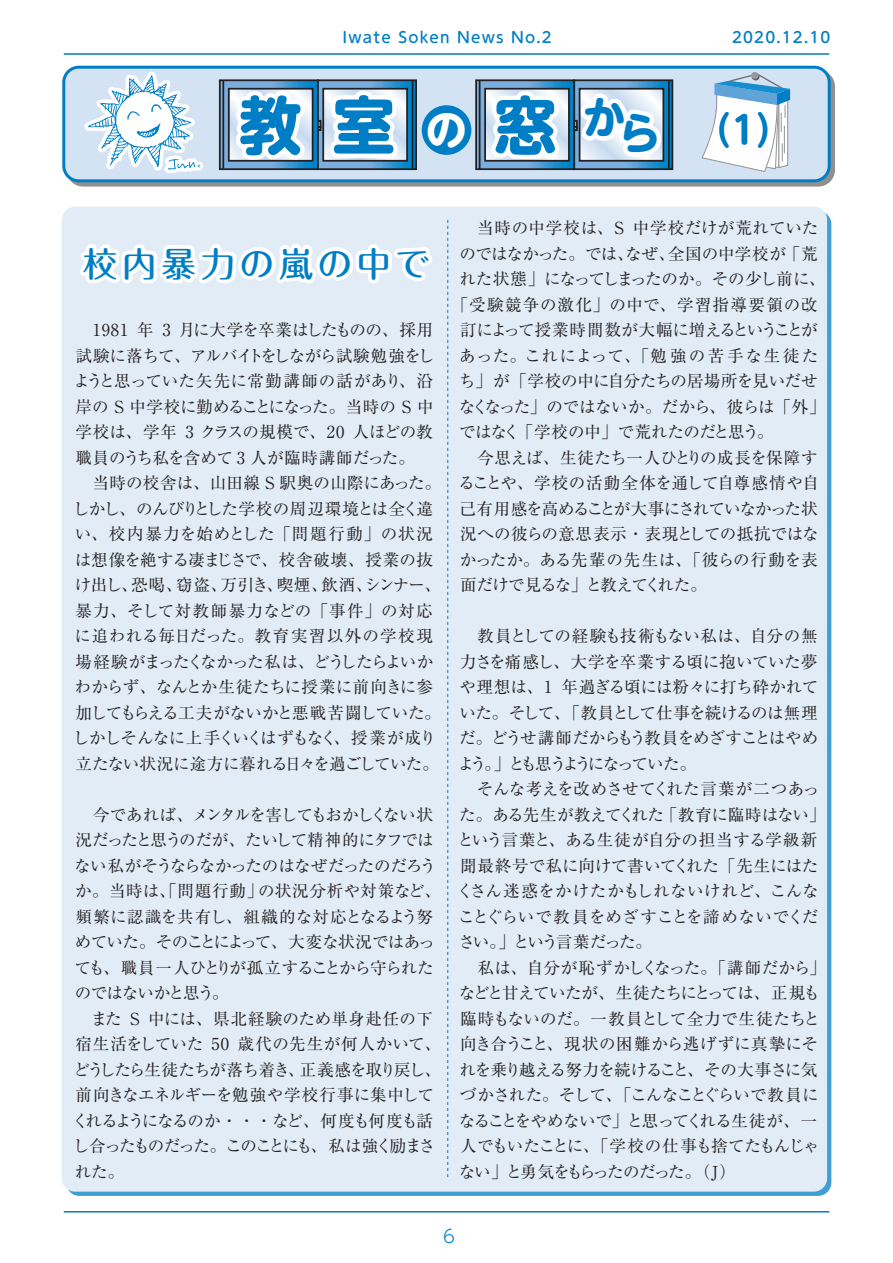
<style>
.page{position:relative;width:893px;height:1263px;background:#fff}
.page>*{position:absolute;margin:0;border:0;box-sizing:border-box;transform-origin:0 0}
.t1{font:700 63.15px "UD Shin M Go Pro";color:#007ec5}
.t2{font:500 34.5px "Maru Fo Pro";letter-spacing:.13em;color:#007ec5}
.t3{font:300 18px "UD Shin M Go Pro";color:#007ec5}
.t4{font:16.5px/25.5px "Ryumin Pr 6";letter-spacing:-.02em;color:#231f20}
.t5{font:16.5px "Ryumin Pr 6";letter-spacing:-.045em;color:#231f20}
.t6{font:16.5px "Ryumin Pr 6";letter-spacing:-.055em;color:#231f20}
.t7{font:16.5px "Ryumin Pr 6";letter-spacing:.02em;color:#231f20}
.t8{font:16.5px "Ryumin Pr 6";letter-spacing:.035em;color:#231f20}
.t9{font:16.5px "Ryumin Pr 6";letter-spacing:.08em;color:#231f20}
.t10{font:16.5px "Ryumin Pr 6";letter-spacing:.105em;color:#231f20}
.t11{font:500 15px "UD Shin M Go Pro";letter-spacing:.08em;color:#007ec5}
.s1{font-size:42.15px}
.s2{font-size:43.8px}
.s3{font-family:"UD Shin M Go Pro De";font-size:37.05px}
</style>
<div class="page">
<div style="left:67px;top:70px;width:768px;height:117px;border:3px solid #231f20;border-radius:15px"></div>
<div style="left:64px;top:67px;width:765px;height:114px;background:#d4e3f4;border-radius:15px"></div>
<div style="left:62px;top:66px;width:769px;height:116px;border:3px solid #007ec5;border-radius:15px"></div>
<div style="left:62px;top:207px;width:765px;height:984px;background:#e1ecf7;border-radius:13px"></div>
<hr style="left:64px;top:53px;width:765px;height:2px;background:#007ec5">
<hr style="left:64px;top:1211px;width:765px;height:1px;background:#007ec5">
<svg style="left:447px;top:220px;width:1px;height:957px"></svg>
<svg style="left:701px;top:73px;width:89px;height:99px"></svg>
<svg style="left:478px;top:82px;width:94px;height:85px"></svg>
<div style="left:475px;top:79px;width:100px;height:91px;border:2px solid #231f20"></div>
<svg style="left:576px;top:82px;width:92px;height:85px"></svg>
<div style="left:573px;top:79px;width:100px;height:91px;border:2px solid #231f20"></div>
<hr style="left:480px;top:80px;width:1px;height:89px;background:#4c637a">
<hr style="left:479px;top:80px;width:1px;height:89px;background:#231f20">
<hr style="left:668px;top:80px;width:2px;height:89px;background:#231f20">
<svg style="left:563px;top:91px;width:4px;height:68px"></svg>
<div style="left:484px;top:88px;width:86px;height:74px;border:2px solid #231f20"></div>
<div style="left:579px;top:88px;width:85px;height:74px;border:2px solid #231f20"></div>
<svg style="left:76px;top:53px;width:361px;height:231px"></svg>
<div style="left:422px;top:105px;width:49px;height:50px;background:#007ec5;border-radius:50%"></div>
<svg style="left:487px;top:87px;width:76px;height:78px"></svg>
<svg style="left:573px;top:89px;width:92px;height:72px"></svg>
<p class="t11" style="left:342px;top:26px;width:211px">Iwate Soken News No.2</p>
<p class="t11" style="left:732px;top:26px;width:100px">2020.12.10</p>
<h1 class="t1" style="left:239px;top:74px;width:555px">教室 <span class="s1">の</span>窓<sup>か</sup><span class="s2">ら</span> <span class="s3">（1）</span></h1>
<h2 class="t2" style="left:83px;top:236px;width:348px">校内暴力の嵐の中で</h2>
<p class="t4" style="left:73px;top:317px;width:370px">　1981 年 3 月に大学を卒業はしたものの、採用試験に落ちて、アルバイトをしながら試験勉強をしようと思っていた矢先に常勤講師の話があり、沿岸の S 中学校に勤めることになった。当時の S 中学校は、学年 3 クラスの規模で、20 人ほどの教職員のうち私を含めて 3 人が臨時講師だった。<br>　当時の校舎は、山田線 S 駅奥の山際にあった。しかし、のんびりとした学校の周辺環境とは全く違い、校内暴力を始めとした「問題行動」の状況は想像を絶する凄まじさで、校舎破壊、授業の抜け出し、恐喝、窃盗、万引き、喫煙、飲酒、シンナー、暴力、そして対教師暴力などの「事件」の対応に追われる毎日だった。教育実習以外の学校現場経験がまったくなかった私は、どうしたらよいかわからず、なんとか生徒たちに授業に前向きに参加してもらえる工夫がないかと悪戦苦闘していた。しかしそんなに上手くいくはずもなく、授業が成り立たない状況に途方に暮れる日々を過ごしていた。</p>
<p class="t4" style="left:72px;top:801px;width:371px">　今であれば、メンタルを害してもおかしくない状況だったと思うのだが、たいして精神的にタフではない私がそうならなかったのはなぜだったのだろうか。当時は、「問題行動」の状況分析や対策など、頻繁に認識を共有し、組織的な対応となるよう努めていた。そのことによって、大変な状況ではあっても、職員一人ひとりが孤立することから守られたのではないかと思う。<br>　また S 中には、県北経験のため単身赴任の下宿生活をしていた 50 歳代の先生が何人かいて、どうしたら生徒たちが落ち着き、正義感を取り戻し、前向きなエネルギーを勉強や学校行事に集中してくれるようになるのか・・・など、何度も何度も話し合ったものだった。このことにも、私は強く励まされた。</p>
<p class="t8" style="left:460px;top:215px;width:360px">　当時の中学校は、S 中学校だけが荒れていた</p>
<p class="t4" style="left:459px;top:240px;width:360px">のではなかった。では、なぜ、全国の中学校が「荒</p>
<p class="t4" style="left:459px;top:265px;width:368px">れた状態」になってしまったのか。その少し前に、</p>
<p class="t9" style="left:452px;top:291px;width:367px">「受験競争の激化」の中で、学習指導要領の改</p>
<p class="t4" style="left:460px;top:316px;width:359px">訂によって授業時間数が大幅に増えるということが</p>
<p class="t10" style="left:459px;top:342px;width:361px">あった。これによって、「勉強の苦手な生徒た</p>
<p class="t4" style="left:459px;top:367px;width:360px">ち」が「学校の中に自分たちの居場所を見いだせ</p>
<p class="t5" style="left:459px;top:393px;width:368px">なくなった」のではないか。だから、彼らは「外」</p>
<p class="t4" style="left:459px;top:418px;width:316px">ではなく「学校の中」で荒れたのだと思う。</p>
<p class="t4" style="left:460px;top:444px;width:359px">　今思えば、生徒たち一人ひとりの成長を保障す</p>
<p class="t4" style="left:458px;top:469px;width:362px">ることや、学校の活動全体を通して自尊感情や自</p>
<p class="t6" style="left:459px;top:495px;width:360px">己有用感を高めることが大事にされていなかった状</p>
<p class="t7" style="left:460px;top:521px;width:360px">況への彼らの意思表示・表現としての抵抗ではな</p>
<p class="t4" style="left:460px;top:546px;width:359px">かったか。ある先輩の先生は、「彼らの行動を表</p>
<p class="t5" style="left:460px;top:572px;width:248px">面だけで見るな」と教えてくれた。</p>
<p class="t4" style="left:457px;top:622px;width:371px">　教員としての経験も技術もない私は、自分の無力さを痛感し、大学を卒業する頃に抱いていた夢や理想は、1 年過ぎる頃には粉々に打ち砕かれていた。そして、「教員として仕事を続けるのは無理だ。どうせ講師だからもう教員をめざすことはやめよう。」とも思うようになっていた。<br>　そんな考えを改めさせてくれた言葉が二つあった。ある先生が教えてくれた「教育に臨時はない」という言葉と、ある生徒が自分の担当する学級新聞最終号で私に向けて書いてくれた「先生にはたくさん迷惑をかけたかもしれないけれど、こんなことぐらいで教員をめざすことを諦めないでください。」という言葉だった。<br>　私は、自分が恥ずかしくなった。「講師だから」などと甘えていたが、生徒たちにとっては、正規も臨時もないのだ。一教員として全力で生徒たちと向き合うこと、現状の困難から逃げずに真摯にそれを乗り越える努力を続けること、その大事さに気づかされた。そして、「こんなことぐらいで教員になることをやめないで」と思ってくれる生徒が、一人でもいたことに、「学校の仕事も捨てたもんじゃない」と勇気をもらったのだった。（Ｊ）</p>
<p class="t3" style="left:443px;top:1221px;width:13px">6</p>
</div>
